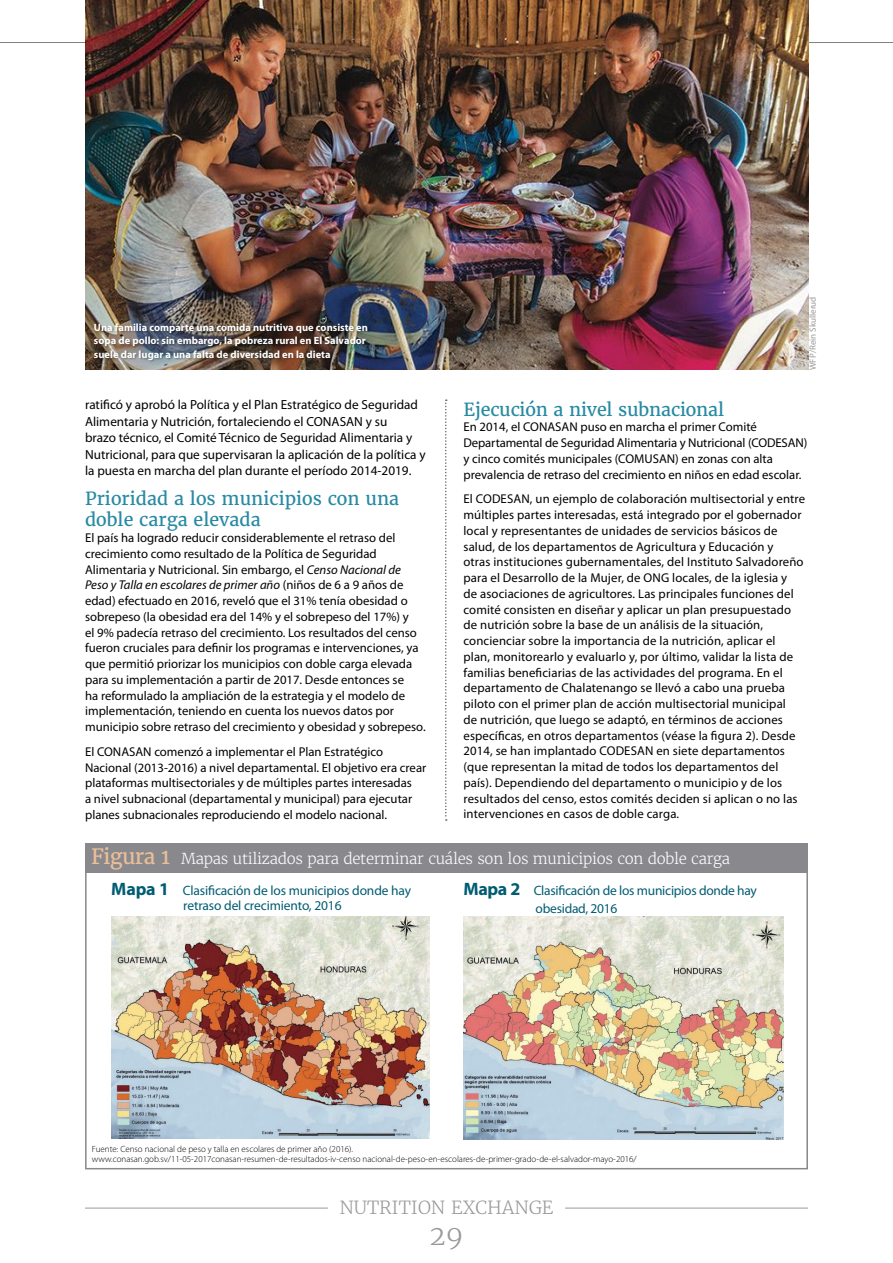
<style>
.page{position:relative;width:893px;height:1263px;background:#fff}
.page>*{position:absolute;margin:0;border:0;box-sizing:border-box;transform-origin:0 0}
.t1{font:300 27px "Merriweather";color:#999}
.t2{font:18px/21px "Merriweather";color:#278aa3}
.t3{font:300 18px "Merriweather";color:#999}
.t4{font:300 15px "Merriweather";letter-spacing:-.02em;color:#fff}
.t5{font:13.5px/15px "Myriad Pro";letter-spacing:-.015em;color:#005c73;text-align:center}
.t6{font:13.2px/16.5px "Myriad Pro";color:#000}
.t7{font:12.75px/15.8px "Myriad Pro";color:#000}
.t8{font:700 10.5px/13.5px "Myriad Pro";color:#fff}
.t9{font:300 9px/10.5px "Myriad Pro";color:#000}
.t10{font:9px "Myriad Pro";color:#999}
.s1{font-style:italic}
.s2{font-weight:400;font-size:21px;color:#eabf97}
.s3{font-weight:700;font-size:18px}
</style>
<div class="page">
<hr style="left:85px;top:1208px;width:243px;height:1px;background:#999">
<hr style="left:565px;top:1208px;width:243px;height:1px;background:#999">
<hr style="left:0;top:42px;width:893px;height:1px;background:#808080">
<svg style="left:445px;top:399px;width:2px;height:422px"></svg>
<img style="left:111px;top:917px;width:318px;height:222px">
<img style="left:464px;top:917px;width:319px;height:222px">
<div style="left:85px;top:843px;width:723px;height:30px;background:#88888d"></div>
<img style="left:85px;top:0;width:724px;height:370px">
<div style="left:94px;top:323px;width:276px;height:40px;background:#000;opacity:.33"></div>
<p class="t8" style="left:94px;top:320px;width:275px">Una familia comparte una comida nutritiva que consiste en sopa de pollo: sin embargo, la pobreza rural en El Salvador suele dar lugar a una falta de diversidad en la dieta</p>
<p class="t6" style="left:85px;top:396px;width:342px">ratificó y aprobó la Política y el Plan Estratégico de Seguridad Alimentaria y Nutrición, fortaleciendo el CONASAN y su<br>brazo técnico, el Comité Técnico de Seguridad Alimentaria y Nutricional, para que supervisaran la aplicación de la política y la puesta en marcha del plan durante el período 2014-2019.</p>
<h2 class="t2" style="left:85px;top:488px;width:316px">Prioridad a los municipios con una doble carga elevada</h2>
<p class="t7" style="left:85px;top:530px;width:342px">El país ha logrado reducir considerablemente el retraso del crecimiento como resultado de la Política de Seguridad Alimentaria y Nutricional. Sin embargo, el <span class="s1">Censo Nacional de Peso y Talla en escolares de primer año</span> (niños de 6 a 9 años de edad) efectuado en 2016, reveló que el 31% tenía obesidad o sobrepeso (la obesidad era del 14% y el sobrepeso del 17%) y<br>el 9% padecía retraso del crecimiento. Los resultados del censo fueron cruciales para definir los programas e intervenciones, ya que permitió priorizar los municipios con doble carga elevada para su implementación a partir de 2017. Desde entonces se<br>ha reformulado la ampliación de la estrategia y el modelo de implementación, teniendo en cuenta los nuevos datos por municipio sobre retraso del crecimiento y obesidad y sobrepeso.</p>
<p class="t7" style="left:85px;top:744px;width:343px">El CONASAN comenzó a implementar el Plan Estratégico Nacional (2013-2016) a nivel departamental. El objetivo era crear plataformas multisectoriales y de múltiples partes interesadas<br>a nivel subnacional (departamental y municipal) para ejecutar planes subnacionales reproduciendo el modelo nacional.</p>
<p class="t10" style="left:807px;top:370px;width:75px;rotate:-90deg">WFP/Rein Skullerud</p>
<h2 class="t2" style="left:463px;top:399px;width:262px">Ejecución a nivel subnacional</h2>
<p class="t7" style="left:463px;top:419px;width:345px">En 2014, el CONASAN puso en marcha el primer Comité Departamental de Seguridad Alimentaria y Nutricional (CODESAN) y cinco comités municipales (COMUSAN) en zonas con alta prevalencia de retraso del crecimiento en niños en edad escolar.</p>
<p class="t7" style="left:463px;top:491px;width:343px">El CODESAN, un ejemplo de colaboración multisectorial y entre múltiples partes interesadas, está integrado por el gobernador local y representantes de unidades de servicios básicos de salud, de los departamentos de Agricultura y Educación y<br>otras instituciones gubernamentales, del Instituto Salvadoreño para el Desarrollo de la Mujer, de ONG locales, de la iglesia y<br>de asociaciones de agricultores. Las principales funciones del comité consisten en diseñar y aplicar un plan presupuestado de nutrición sobre la base de un análisis de la situación, concienciar sobre la importancia de la nutrición, aplicar el plan, monitorearlo y evaluarlo y, por último, validar la lista de familias beneficiarias de las actividades del programa. En el departamento de Chalatenango se llevó a cabo una prueba piloto con el primer plan de acción multisectorial municipal<br>de nutrición, que luego se adaptó, en términos de acciones específicas, en otros departamentos (véase la figura 2). Desde 2014, se han implantado CODESAN en siete departamentos (que representan la mitad de todos los departamentos del país). Dependiendo del departamento o municipio y de los resultados del censo, estos comités deciden si aplican o no las intervenciones en casos de doble carga.</p>
<p class="t4" style="left:91px;top:849px;width:641px"><span class="s2">Figura 1</span> Mapas utilizados para determinar cuáles son los municipios con doble carga</p>
<p class="t5" style="left:111px;top:883px;width:301px"><span class="s3">Mapa 1</span> Clasificación de los municipios donde hay retraso del crecimiento, 2016</p>
<p class="t5" style="left:536px;top:881px;width:223px;line-height:18px;text-align:left;text-indent:-72px"><span class="s3">Mapa 2</span> Clasificación de los municipios donde hay obesidad, 2016</p>
<p class="t9" style="left:92px;top:1143px;width:546px">Fuente: Censo nacional de peso y talla en escolares de primer año (2016).<br>www.conasan.gob.sv/11-05-2017conasan-resumen-de-resultados-iv-censo nacional-de-peso-en-escolares-de-primer-grado-de-el-salvador-mayo-2016/</p>
<h2 class="t3" style="left:339px;top:1197px;width:216px">NUTRITION EXCHANGE</h2>
<h1 class="t1" style="left:430px;top:1218px;width:35px">29</h1>
</div>
